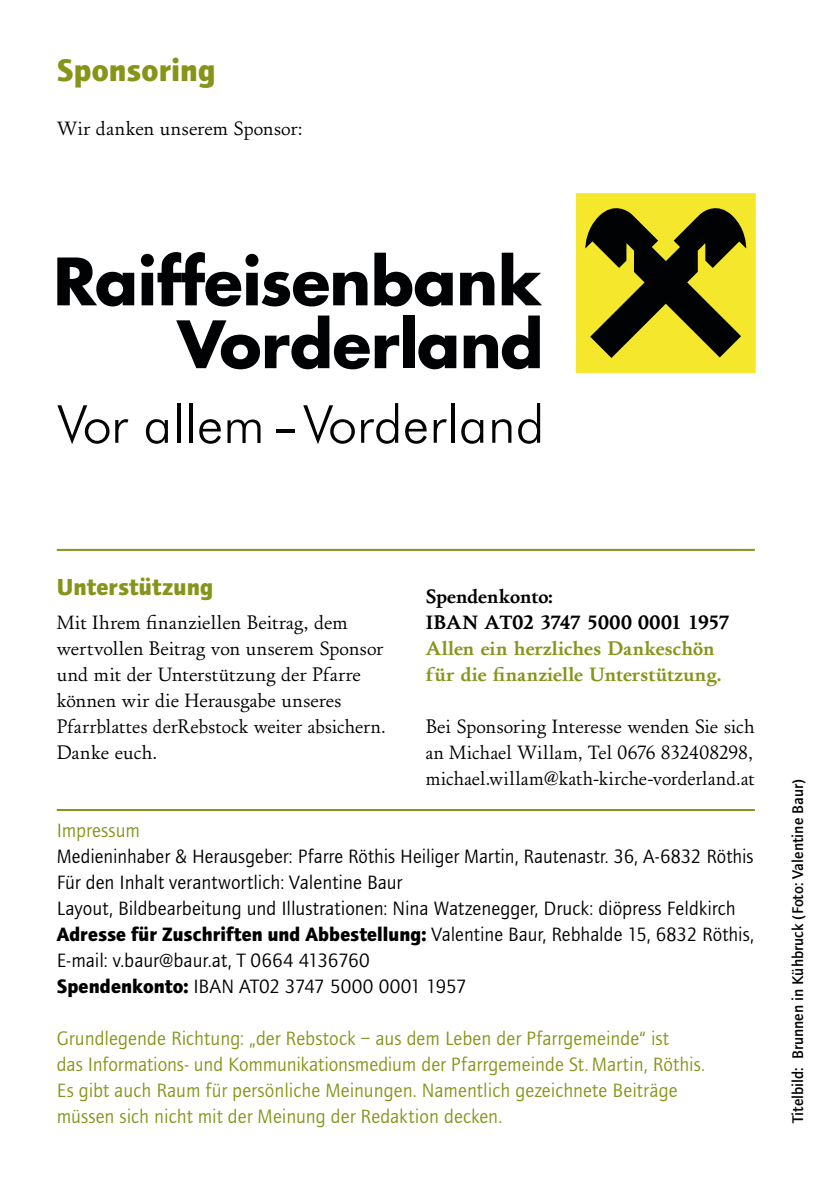
<style>
.page{position:relative;width:840px;height:1191px;background:#fff}
.page>*{position:absolute;margin:0;border:0;box-sizing:border-box;transform-origin:0 0}
.t1{font:700 32px "Foundry Journal";letter-spacing:.005em;color:#869419}
.t2{font:700 24px "Foundry Journal";letter-spacing:.01em;color:#869419}
.t3{font:20px/26px "Foundry Journal";letter-spacing:.005em;color:#000}
.t4{font:20px/26px "Foundry Old Style";letter-spacing:.005em;color:#000}
.t5{font:20px/26px "Foundry Journal";letter-spacing:.005em;color:#869419}
.t6{font:700 20px/26px "Foundry Old Style";letter-spacing:.005em;color:#869419}
.t7{font:700 20px/26px "Foundry Old Style";letter-spacing:-.005em;color:#000}
.t8{font:500 16px "Foundry Journal";color:#000}
.s1{font-weight:700}
</style>
<div class="page">
<hr style="left:57px;top:809px;width:697px;height:2px;background:#869419">
<hr style="left:57px;top:549px;width:697px;height:2px;background:#869419">
<svg style="left:575px;top:193px;width:180px;height:180px;background:#9d9521"></svg>
<svg style="left:57px;top:257px;width:77px;height:49px"></svg>
<svg style="left:141px;top:252px;width:226px;height:54px"></svg>
<svg style="left:374px;top:253px;width:78px;height:53px"></svg>
<svg style="left:460px;top:272px;width:34px;height:33px"></svg>
<svg style="left:501px;top:253px;width:41px;height:52px"></svg>
<svg style="left:176px;top:315px;width:223px;height:54px"></svg>
<div style="left:403px;top:315px;width:11px;height:53px;background:#000204"></div>
<svg style="left:418px;top:335px;width:38px;height:34px"></svg>
<svg style="left:463px;top:315px;width:76px;height:54px"></svg>
<svg style="left:57px;top:405px;width:52px;height:39px"></svg>
<svg style="left:115px;top:419px;width:13px;height:24px"></svg>
<svg style="left:146px;top:419px;width:22px;height:25px"></svg>
<hr style="left:177px;top:403px;width:3px;height:40px;background:#000204">
<hr style="left:189px;top:403px;width:4px;height:40px;background:#000204">
<svg style="left:199px;top:419px;width:22px;height:25px"></svg>
<svg style="left:227px;top:419px;width:33px;height:24px"></svg>
<hr style="left:276px;top:430px;width:18px;height:3px;background:#000204">
<svg style="left:303px;top:405px;width:51px;height:39px"></svg>
<svg style="left:361px;top:403px;width:37px;height:41px"></svg>
<svg style="left:405px;top:419px;width:21px;height:25px"></svg>
<svg style="left:433px;top:419px;width:13px;height:24px"></svg>
<svg style="left:451px;top:403px;width:3px;height:40px"></svg>
<svg style="left:461px;top:419px;width:22px;height:25px"></svg>
<svg style="left:492px;top:419px;width:19px;height:24px"></svg>
<svg style="left:518px;top:403px;width:22px;height:41px"></svg>
<h1 class="t1" style="left:57px;top:51px;width:160px">Sponsoring</h1>
<p class="t4" style="left:57px;top:115px;width:247px">Wir danken unserem Sponsor:</p>
<p class="t2" style="left:57px;top:573px;width:158px">Unterstützung</p>
<p class="t4" style="left:57px;top:609px;width:330px">Mit Ihrem finanziellen Beitrag, dem wertvollen Beitrag von unserem Sponsor und mit der Unterstützung der Pfarre können wir die Herausgabe unseres Pfarrblattes derRebstock weiter absichern.<br>Danke euch.</p>
<p class="t7" style="left:425px;top:583px;width:305px">Spendenkonto:<br>IBAN AT02 3747 5000 0001 1957</p>
<p class="t6" style="left:425px;top:635px;width:297px">Allen ein herzliches Dankeschön für die finanzielle Unterstützung.</p>
<p class="t4" style="left:425px;top:713px;width:330px;text-align:justify">Bei Sponsoring Interesse wenden Sie sich an Michael Willam, Tel 0676 832408298, michael.willam@kath-kirche-vorderland.at</p>
<p class="t5" style="left:57px;top:817px;width:85px">Impressum</p>
<p class="t3" style="left:57px;top:843px;width:698px">Medieninhaber &amp; Herausgeber: Pfarre Röthis Heiliger Martin, Rautenastr. 36, A-6832 Röthis Für den Inhalt verantwortlich: Valentine Baur<br>Layout, Bildbearbeitung und Illustrationen: Nina Watzenegger, Druck: diöpress Feldkirch <span class="s1">Adresse für Zuschriften und Abbestellung:</span> Valentine Baur, Rebhalde 15, 6832 Röthis, E-mail: v.baur@baur.at, T 0664 4136760<br><span class="s1">Spendenkonto:</span> IBAN AT02 3747 5000 0001 1957</p>
<p class="t5" style="left:57px;top:1025px;width:649px">Grundlegende Richtung: „der Rebstock – aus dem Leben der Pfarrgemeinde“ ist<br>das Informations- und Kommunikationsmedium der Pfarrgemeinde St. Martin, Röthis.<br>Es gibt auch Raum für persönliche Meinungen. Namentlich gezeichnete Beiträge müssen sich nicht mit der Meinung der Redaktion decken.</p>
<p class="t8" style="left:788px;top:1123px;width:346px;rotate:-90deg">Titelbild: Brunnen in Kühbruck (Foto: Valentine Baur)</p>
</div>
